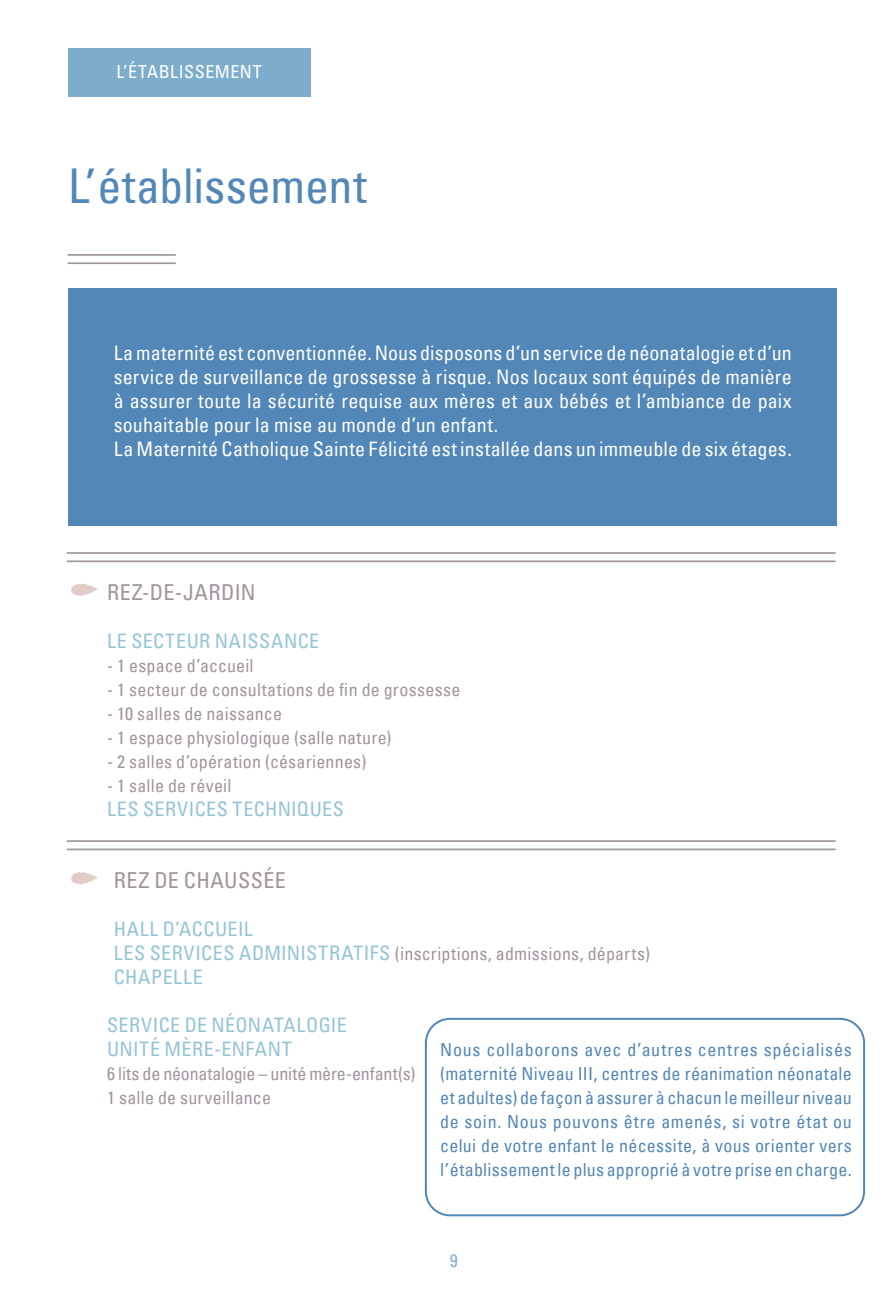
<style>
.page{position:relative;width:885px;height:1293px;background:#fff}
.page>*{position:absolute;margin:0;border:0;box-sizing:border-box;transform-origin:0 0}
.Titre{font:condensed 48px "Univers LT";letter-spacing:-.005em;color:#5287b7}
.Titre_texte{font:condensed 22px "Univers LT";letter-spacing:.02em;color:#a0949e}
.Gras_blanc{font:condensed 20px/24px "Univers LT";letter-spacing:.01em;color:#fff;text-align:justify}
.Titre_texte_2{font:condensed 20px/24px "Univers LT";letter-spacing:.025em;color:#95c4d7}
.t1{font:condensed 18px/24px "Univers LT";letter-spacing:.015em;color:#5287b7;text-align:justify}
.Titre_texte_2-2{font:condensed 18px "Univers LT";letter-spacing:.015em;color:#a0949e}
.Titre_texte_2-3{font:condensed 18px "Univers LT";letter-spacing:-.01em;color:#a0949e}
.Tetière{font:condensed 18px "Univers LT";letter-spacing:.03em;color:#fff}
.t2{font:condensed 18px "Univers LT";color:#7dadcb}
.s1{font-size:20px;color:#95c4d7}
</style>
<div class="page">
<div style="left:68px;top:288px;width:769px;height:238px;background:#5287b7"></div>
<div style="left:68px;top:48px;width:242px;height:48px;background:#7dadcb"></div>
<hr style="left:67px;top:552px;width:768px;height:2px;background:#a0949e">
<hr style="left:67px;top:560px;width:768px;height:2px;background:#a0949e">
<hr style="left:67px;top:840px;width:768px;height:2px;background:#a0949e">
<hr style="left:67px;top:848px;width:768px;height:2px;background:#a0949e">
<hr style="left:68px;top:254px;width:108px;height:2px;background:#a0949e">
<hr style="left:68px;top:262px;width:108px;height:2px;background:#a0949e">
<img style="left:71px;top:584px;width:27px;height:12px">
<img style="left:71px;top:872px;width:27px;height:13px">
<div style="left:425px;top:1018px;width:440px;height:198px;border:2px solid #5287b7;border-radius:24px"></div>
<p class="Tetière" style="left:116px;top:60px;width:147px">L’ÉTABLISSEMENT</p>
<p class="Titre" style="left:68px;top:155px;width:300px">L’établissement</p>
<p class="Gras_blanc" style="left:114px;top:341px;width:679px">La maternité est conventionnée. Nous disposons d’un service de néonatalogie et d’un service de surveillance de grossesse à risque. Nos locaux sont équipés de manière à assurer toute la sécurité requise aux mères et aux bébés et l’ambiance de paix souhaitable pour la mise au monde d’un enfant.</p>
<p class="Gras_blanc" style="left:114px;top:437px;width:679px">La Maternité Catholique Sainte Félicité est installée dans un immeuble de six étages.</p>
<p class="Titre_texte" style="left:107px;top:578px;width:150px">REZ-DE-JARDIN</p>
<p class="Titre_texte_2" style="left:107px;top:629px;width:214px">LE SECTEUR NAISSANCE</p>
<p class="Titre_texte_2-2" style="left:107px;top:654px;width:148px">- 1 espace d’accueil</p>
<p class="Titre_texte_2-2" style="left:107px;top:678px;width:355px">- 1 secteur de consultations de fin de grossesse</p>
<p class="Titre_texte_2-2" style="left:107px;top:702px;width:176px">- 10 salles de naissance</p>
<p class="Titre_texte_2-2" style="left:107px;top:726px;width:286px">- 1 espace physiologique (salle nature)</p>
<p class="Titre_texte_2-2" style="left:107px;top:750px;width:261px">- 2 salles d’opération (césariennes)</p>
<p class="Titre_texte_2-2" style="left:107px;top:774px;width:126px">- 1 salle de réveil</p>
<p class="Titre_texte_2" style="left:107px;top:797px;width:238px">LES SERVICES TECHNIQUES</p>
<p class="Titre_texte" style="left:114px;top:866px;width:174px">REZ DE CHAUSSÉE</p>
<p class="Titre_texte_2" style="left:114px;top:917px;width:140px">HALL D’ACCUEIL</p>
<p class="Titre_texte_2-2" style="left:114px;top:942px;width:538px"><span class="s1">LES SERVICES ADMINISTRATIFS</span> (inscriptions, admissions, départs)</p>
<p class="Titre_texte_2" style="left:114px;top:965px;width:91px">CHAPELLE</p>
<p class="Titre_texte_2" style="left:107px;top:1013px;width:241px">SERVICE DE NÉONATALOGIE<br>UNITÉ MÈRE-ENFANT</p>
<p class="Titre_texte_2-3" style="left:107px;top:1062px;width:310px">6 lits de néonatalogie – unité mère-enfant(s)</p>
<p class="Titre_texte_2-2" style="left:107px;top:1086px;width:165px">1 salle de surveillance</p>
<p class="t1" style="left:440px;top:1037px;width:413px">Nous collaborons avec d’autres centres spécialisés (maternité Niveau III, centres de réanimation néonatale et adultes) de façon à assurer à chacun le meilleur niveau de soin. Nous pouvons être amenés, si votre état ou celui de votre enfant le nécessite, à vous orienter vers l’établissement le plus approprié à votre prise en charge.</p>
<p class="t2" style="left:450px;top:1249px;width:9px">9</p>
</div>
